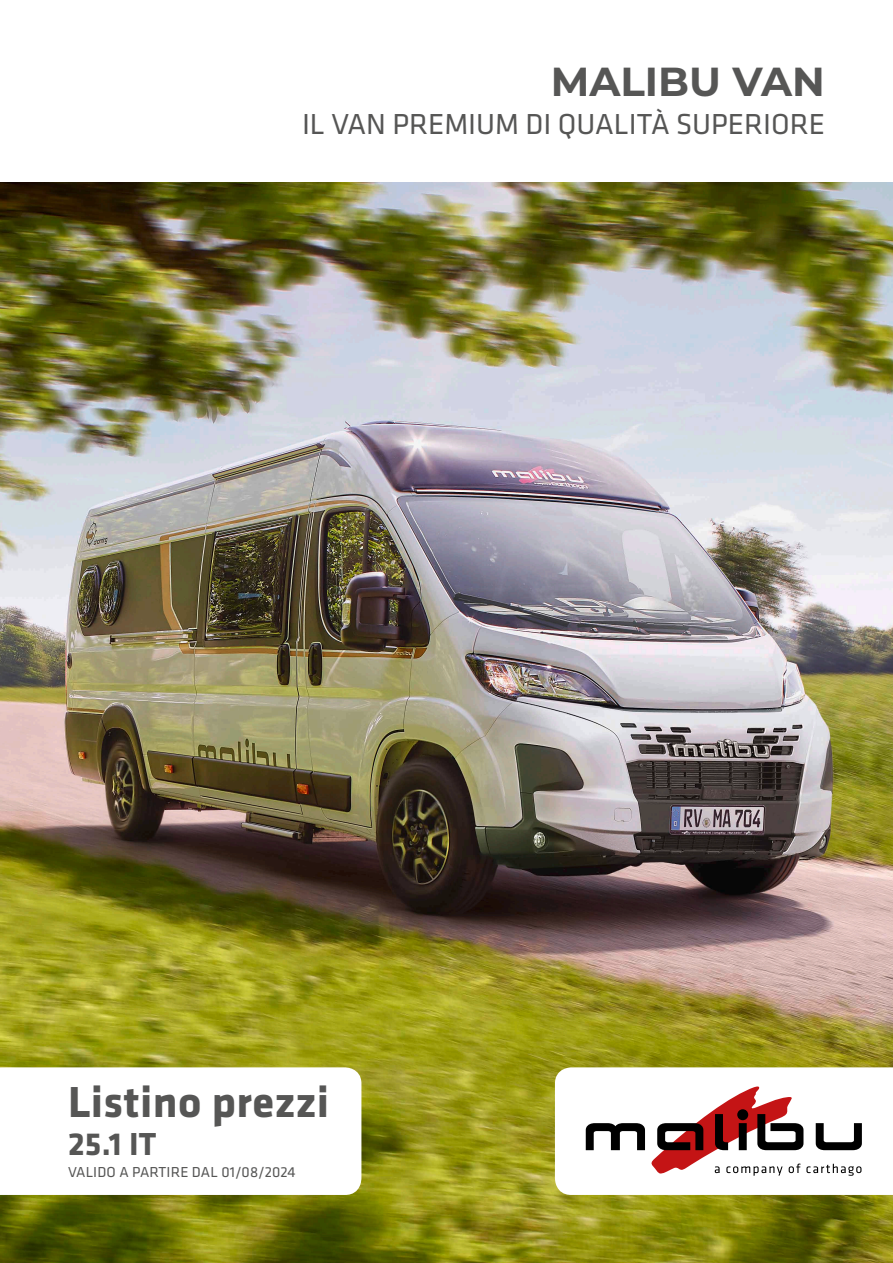
<style>
.page{position:relative;width:893px;height:1263px;background:#fff}
.page>*{position:absolute;margin:0;border:0;box-sizing:border-box;transform-origin:0 0}
.t1{font:700 45px "Klavika Basic";letter-spacing:.01em;color:#565655}
.t2{font:700 40.5px "Montserrat";color:#565655}
.t3{font:700 33px "Klavika Basic";color:#565655}
.t4{font:30px "Klavika Basic";color:#565655}
.t5{font:15px "Klavika Basic";letter-spacing:.01em;color:#565655}
</style>
<div class="page">
<img style="left:0;top:183px;width:893px;height:1080px">
<svg style="left:555px;top:1067px;width:338px;height:128px"></svg>
<svg style="left:0;top:1067px;width:361px;height:128px"></svg>
<h2 class="t2" style="left:551px;top:53px;width:276px">MALIBU VAN</h2>
<p class="t4" style="left:302px;top:104px;width:524px">IL VAN PREMIUM DI QUALITÀ SUPERIORE</p>
<h1 class="t1" style="left:68px;top:1069px;width:263px">Listino prezzi</h1>
<p class="t3" style="left:68px;top:1120px;width:90px">25.1 IT</p>
<p class="t5" style="left:68px;top:1162px;width:229px">VALIDO A PARTIRE DAL 01/08/2024</p>
</div>
